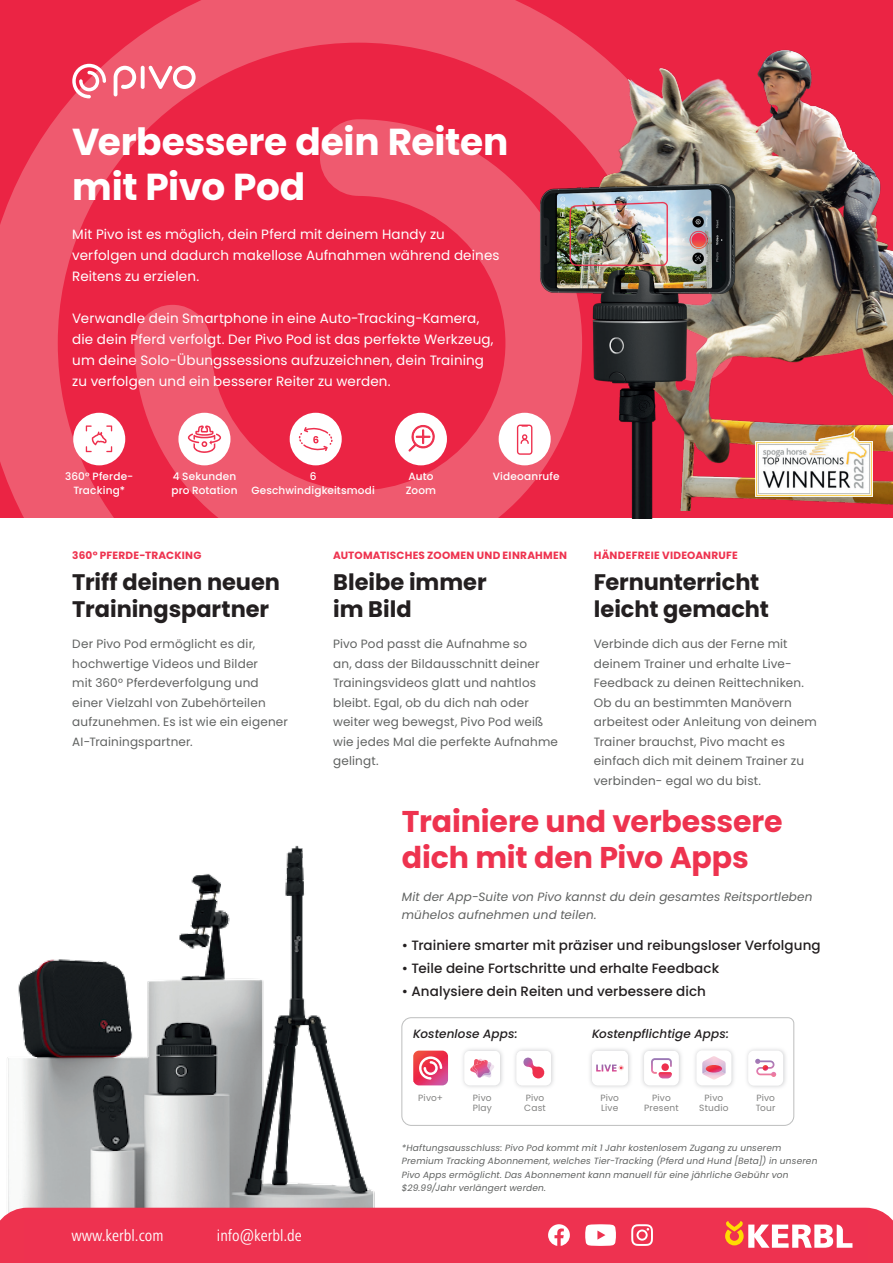
<style>
.page{position:relative;width:893px;height:1263px;background:#fff}
.page>*{position:absolute;margin:0;border:0;box-sizing:border-box;transform-origin:0 0}
.t1{font:700 37.5px/45px "Poppins";letter-spacing:-.01em;color:#fff}
.t2{font:700 30px/36px "Poppins";letter-spacing:-.005em;color:#ee334f}
.t3{font:700 22.5px/27px "Poppins";color:#231f20}
.t4{font:condensed 16.5px "Frutiger Next LTW1 G";color:#fff}
.t5{font:13.5px/21px "Poppins";letter-spacing:.01em;color:#fff}
.t6{font:500 13.5px "Poppins";letter-spacing:.005em;color:#231f20}
.t7{font:12px/19.5px "Poppins";letter-spacing:.015em;color:#606261}
.t8{font:italic 12px/18px "Poppins";letter-spacing:.01em;color:#606261}
.t9{font:italic 500 12px "Poppins";letter-spacing:.01em;color:#231f20}
.t10{font:500 12px "Poppins";letter-spacing:.01em;color:#fff}
.t11{font:500 10.5px/13.5px "Poppins";letter-spacing:.015em;color:#fff}
.t12{font:700 10.5px "Poppins";letter-spacing:.025em;color:#ee334f}
.t13{font:italic 9px/13.5px "Poppins";letter-spacing:.02em;color:#606261}
.t14{font:9px/10.5px "Poppins";letter-spacing:.02em;color:#828281}
</style>
<div class="page">
<svg style="left:0;top:0;width:735px;height:518px;background:#ec3955"></svg>
<img style="left:582px;top:5px;width:311px;height:506px">
<img style="left:762px;top:430px;width:110px;height:67px">
<svg style="left:114px;top:66px;width:22px;height:30px"></svg>
<svg style="left:141px;top:66px;width:4px;height:23px"></svg>
<svg style="left:148px;top:65px;width:48px;height:24px"></svg>
<svg style="left:72px;top:64px;width:34px;height:34px"></svg>
<div style="left:178px;top:413px;width:52px;height:52px;background:#fff;border-radius:50%"></div>
<svg style="left:188px;top:425px;width:33px;height:28px"></svg>
<div style="left:73px;top:413px;width:52px;height:52px;background:#fff;border-radius:50%"></div>
<svg style="left:86px;top:425px;width:26px;height:27px"></svg>
<div style="left:395px;top:413px;width:52px;height:52px;background:#fff;border-radius:50%"></div>
<svg style="left:408px;top:425px;width:27px;height:27px"></svg>
<div style="left:499px;top:413px;width:52px;height:52px;background:#fff;border-radius:50%"></div>
<img style="left:7px;top:845px;width:387px;height:363px">
<div style="left:0;top:1208px;width:893px;height:36px;background:#ee334f"></div>
<div style="left:0;top:1244px;width:893px;height:19px;background:#ee334f"></div>
<div style="left:290px;top:413px;width:52px;height:52px;background:#fff;border-radius:50%"></div>
<svg style="left:299px;top:427px;width:34px;height:24px"></svg>
<img style="left:516px;top:163px;width:246px;height:356px">
<svg style="left:401px;top:1017px;width:394px;height:109px"></svg>
<div style="left:24px;top:1219px;width:843px;height:44px;background:#ee3250"></div>
<svg style="left:548px;top:1224px;width:22px;height:22px"></svg>
<svg style="left:631px;top:1224px;width:22px;height:22px"></svg>
<svg style="left:585px;top:1224px;width:31px;height:22px"></svg>
<svg style="left:725px;top:1221px;width:127px;height:27px"></svg>
<h1 class="t1" style="left:72px;top:119px;width:438px">Verbessere dein Reiten mit Pivo Pod</h1>
<p class="t5" style="left:72px;top:223px;width:429px">Mit Pivo ist es möglich, dein Pferd mit deinem Handy zu verfolgen und dadurch makellose Aufnahmen während deines<br>Reitens zu erzielen.</p>
<p class="t5" style="left:72px;top:307px;width:423px">Verwandle dein Smartphone in eine Auto-Tracking-Kamera, die dein Pferd verfolgt. Der Pivo Pod ist das perfekte Werkzeug, um deine Solo-Übungssessions aufzuzeichnen, dein Training zu verfolgen und ein besserer Reiter zu werden.</p>
<p class="t11" style="left:65px;top:470px;width:70px;text-align:center">360° Pferde-<br>Tracking*</p>
<p class="t11" style="left:406px;top:470px;width:32px">Auto<br>Zoom</p>
<p class="t11" style="left:493px;top:470px;width:68px">Videoanrufe</p>
<p class="t11" style="left:251px;top:470px;width:125px;text-align:center">6<br>Geschwindigkeitsmodi</p>
<p class="t11" style="left:171px;top:470px;width:68px">4 Sekunden pro Rotation</p>
<p class="t12" style="left:72px;top:549px;width:131px">360° PFERDE-TRACKING</p>
<h3 class="t3" style="left:72px;top:569px;width:209px">Triff deinen neuen<br>Trainingspartner</h3>
<p class="t7" style="left:72px;top:634px;width:217px">Der Pivo Pod ermöglicht es dir, hochwertige Videos und Bilder<br>mit 360° Pferdeverfolgung und einer Vielzahl von Zubehörteilen aufzunehmen. Es ist wie ein eigener<br>AI-Trainingspartner.</p>
<p class="t12" style="left:333px;top:549px;width:236px">AUTOMATISCHES ZOOMEN UND EINRAHMEN</p>
<h3 class="t3" style="left:333px;top:569px;width:155px">Bleibe immer im Bild</h3>
<p class="t7" style="left:333px;top:634px;width:226px">Pivo Pod passt die Aufnahme so<br>an, dass der Bildausschnitt deiner<br>Trainingsvideos glatt und nahtlos bleibt. Egal, ob du dich nah oder weiter weg bewegst, Pivo Pod weiß wie jedes Mal die perfekte Aufnahme gelingt.</p>
<p class="t12" style="left:594px;top:549px;width:145px">HÄNDEFREIE VIDEOANRUFE</p>
<h3 class="t3" style="left:594px;top:569px;width:177px">Fernunterricht leicht gemacht</h3>
<p class="t7" style="left:594px;top:634px;width:225px">Verbinde dich aus der Ferne mit deinem Trainer und erhalte Live-<br>Feedback zu deinen Reittechniken.<br>Ob du an bestimmten Manövern arbeitest oder Anleitung von deinem<br>Trainer brauchst, Pivo macht es einfach dich mit deinem Trainer zu verbinden- egal wo du bist.</p>
<h2 class="t2" style="left:402px;top:804px;width:382px">Trainiere und verbessere dich mit den Pivo Apps</h2>
<p class="t8" style="left:402px;top:887px;width:412px">Mit der App-Suite von Pivo kannst du dein gesamtes Reitsportleben mühelos aufnehmen und teilen.</p>
<p class="t6" style="left:402px;top:938px;width:420px">• Trainiere smarter mit präziser und reibungsloser Verfolgung</p>
<p class="t6" style="left:402px;top:960px;width:319px">• Teile deine Fortschritte und erhalte Feedback</p>
<p class="t6" style="left:402px;top:983px;width:306px">• Analysiere dein Reiten und verbessere dich</p>
<p class="t9" style="left:413px;top:1026px;width:106px">Kostenlose Apps:</p>
<p class="t9" style="left:592px;top:1026px;width:139px">Kostenpflichtige Apps:</p>
<p class="t14" style="left:418px;top:1092px;width:26px">Pivo+</p>
<p class="t14" style="left:473px;top:1092px;width:21px">Pivo<br>Play</p>
<p class="t14" style="left:524px;top:1092px;width:23px">Pivo<br>Cast</p>
<p class="t14" style="left:600px;top:1092px;width:20px">Pivo<br>Live</p>
<p class="t14" style="left:644px;top:1092px;width:36px;text-align:center">Pivo<br>Present</p>
<p class="t14" style="left:699px;top:1092px;width:31px;text-align:center">Pivo<br>Studio</p>
<p class="t14" style="left:756px;top:1092px;width:21px">Pivo<br>Tour</p>
<h3 class="t4" style="left:71px;top:1226px;width:94px">www.kerbl.com</h3>
<h3 class="t4" style="left:217px;top:1226px;width:86px">info@kerbl.de</h3>
<p class="t10" style="left:111px;top:1230px;width:161px">Erfahre mehr: www.pivo.ai</p>
<p class="t13" style="left:402px;top:1141px;width:417px">*Haftungsausschluss: Pivo Pod kommt mit 1 Jahr kostenlosem Zugang zu unserem Premium Tracking Abonnement, welches Tier-Tracking (Pferd und Hund [Beta]) in unseren Pivo Apps ermöglicht. Das Abonnement kann manuell für eine jährliche Gebühr von $29.99/Jahr verlängert werden.</p>
</div>
